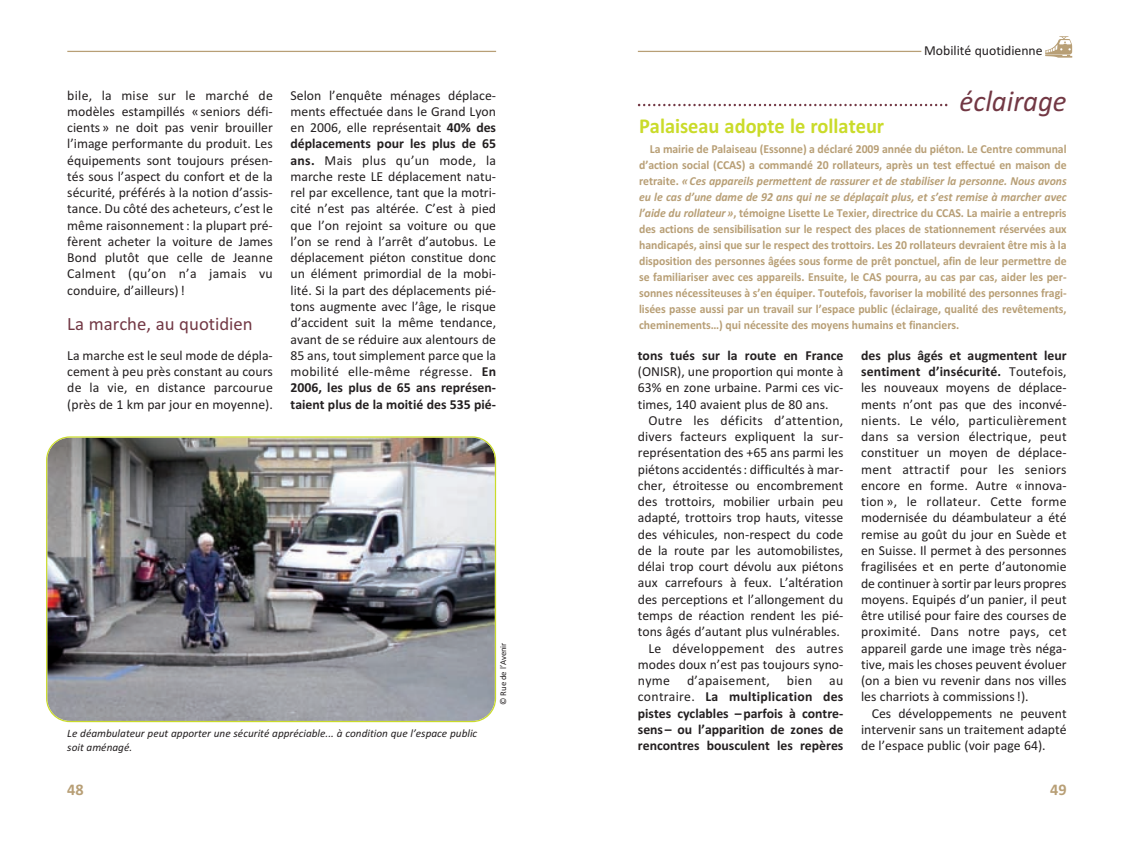
<style>
.page{position:relative;width:1134px;height:851px;background:#fff}
.page>*{position:absolute;margin:0;border:0;box-sizing:border-box;transform-origin:0 0}
.t1{font:italic 30px "Calibri";color:#723844;scale:.96 1}
.t2{font:700 21.25px "Calibri";color:#cadb2a;scale:.96 1}
.t3{font:18.75px "Calibri";color:#723844}
.t4{font:700 16.25px "Calibri";color:#b89f76}
.t5{font:13.75px/16.2px "Calibri";color:#231f20;text-align:justify}
.t6{font:700 13.75px "Calibri";color:#231f20}
.t7{font:700 12.25px/16px "Calibri";letter-spacing:-.005em;color:#b89f76;text-align:justify;scale:.96 1}
.t8{font:italic 11.25px/13.5px "Calibri";color:#231f20}
.t9{font:8.75px "Calibri";letter-spacing:-.01em;color:#231f20}
.s1{font-weight:700}
.s2{font-style:italic}
</style>
<div class="page">
<hr style="left:67px;top:51px;width:429px;height:1px;background:#b89f76">
<hr style="left:638px;top:51px;width:283px;height:1px;background:#b89f76">
<svg style="left:1045px;top:36px;width:27px;height:22px"></svg>
<svg style="left:638px;top:104px;width:309px;height:2px"></svg>
<img style="left:46px;top:436px;width:450px;height:286px">
<p class="t5" style="left:67px;top:87px;width:207px">bile, la mise sur le marché de modèles estampillés « seniors défi&shy;cients » ne doit pas venir brouiller l’image performante du produit. Les équipements sont toujours présen&shy;tés sous l’aspect du confort et de la sécurité, préférés à la notion d’assis&shy;tance. Du côté des acheteurs, c’est le même raisonnement : la plupart pré&shy;fèrent acheter la voiture de James Bond plutôt que celle de Jeanne Calment (qu’on n’a jamais vu conduire, d’ailleurs) !</p>
<h3 class="t3" style="left:67px;top:312px;width:187px">La marche, au quotidien</h3>
<p class="t5" style="left:67px;top:347px;width:207px">La marche est le seul mode de dépla&shy;cement à peu près constant au cours de la vie, en distance parcourue (près de 1 km par jour en moyenne).</p>
<p class="t5" style="left:291px;top:87px;width:207px">Selon l’enquête ménages déplace&shy;ments effectuée dans le Grand Lyon en 2006, elle représentait <span class="s1">40% des déplacements pour les plus de 65 ans.</span> Mais plus qu’un mode, la marche reste LE déplacement natu&shy;rel par excellence, tant que la motri&shy;cité n’est pas altérée. C’est à pied que l’on rejoint sa voiture ou que l’on se rend à l’arrêt d’autobus. Le déplacement piéton constitue donc un élément primordial de la mobi&shy;lité. Si la part des déplacements pié&shy;tons augmente avec l’âge, le risque d’accident suit la même tendance, avant de se réduire aux alentours de 85 ans, tout simplement parce que la mobilité elle-même régresse. <span class="s1">En 2006, les plus de 65 ans représen&shy;taient plus de la moitié des 535 pié-</span></p>
<p class="t9" style="left:498px;top:704px;width:64px;rotate:-90deg">© Rue de l’Avenir</p>
<p class="t8" style="left:67px;top:726px;width:411px">Le déambulateur peut apporter une sécurité appréciable... à condition que l’espace public soit aménagé.</p>
<p class="t5" style="left:924px;top:42px;width:120px">Mobilité quotidienne</p>
<h1 class="t1" style="left:960px;top:83px;width:113px">éclairage</h1>
<h2 class="t2" style="left:639px;top:113px;width:257px">Palaiseau adopte le rollateur</h2>
<p class="t7" style="left:639px;top:140px;width:447px;text-indent:11px">La mairie de Palaiseau (Essonne) a déclaré 2009 année du piéton. Le Centre communal d’action social (CCAS) a commandé 20 rollateurs, après un test effectué en maison de retraite. <span class="s2">« Ces appareils permettent de rassurer et de stabiliser la personne. Nous avons eu le cas d’une dame de 92 ans qui ne se déplaçait plus, et s’est remise à marcher avec l’aide du rollateur »</span>, témoigne Lisette Le Texier, directrice du CCAS. La mairie a entrepris des actions de sensibilisation sur le respect des places de stationnement réservées aux handicapés, ainsi que sur le respect des trottoirs. Les 20 rollateurs devraient être mis à la disposition des personnes âgées sous forme de prêt ponctuel, afin de leur permettre de se familiariser avec ces appareils. Ensuite, le CAS pourra, au cas par cas, aider les per&shy;sonnes nécessiteuses à s’en équiper. Toutefois, favoriser la mobilité des personnes fragi&shy;lisées passe aussi par un travail sur l’espace public (éclairage, qualité des revêtements, cheminements…) qui nécessite des moyens humains et financiers.</p>
<p class="t6" style="left:638px;top:347px;width:207px">tons tués sur la route en France</p>
<p class="t5" style="left:638px;top:363px;width:207px">(ONISR), une proportion qui monte à 63% en zone urbaine. Parmi ces vic&shy;times, 140 avaient plus de 80 ans.</p>
<p class="t5" style="left:638px;top:412px;width:207px;text-align:right">Outre les déficits d’attention, divers facteurs expliquent la sur&shy;représentation des +65 ans parmi les piétons accidentés : difficultés à mar&shy;cher, étroitesse ou encombrement des trottoirs, mobilier urbain peu adapté, trottoirs trop hauts, vitesse des véhicules, non-respect du code de la route par les automobilistes, délai trop court dévolu aux piétons aux carrefours à feux. L’altération des perceptions et l’allongement du temps de réaction rendent les pié&shy;tons âgés d’autant plus vulnérables.<br>Le développement des autres modes doux n’est pas toujours syno&shy;nyme d’apaisement, bien au contraire. <span class="s1">La multiplication des pistes cyclables – parfois à contre&shy;sens – ou l’apparition de zones de rencontres bousculent les repères</span></p>
<p class="t5" style="left:861px;top:347px;width:207px"><span class="s1">des plus âgés et augmentent leur sentiment d’insécurité.</span> Toutefois, les nouveaux moyens de déplace&shy;ments n’ont pas que des inconvé&shy;nients. Le vélo, particulièrement dans sa version électrique, peut constituer un moyen de déplace&shy;ment attractif pour les seniors encore en forme. Autre « innova&shy;tion », le rollateur. Cette forme modernisée du déambulateur a été remise au goût du jour en Suède et en Suisse. Il permet à des personnes fragilisées et en perte d’autonomie de continuer à sortir par leurs propres moyens. Equipés d’un panier, il peut être utilisé pour faire des courses de proximité. Dans notre pays, cet appareil garde une image très néga&shy;tive, mais les choses peuvent évoluer (on a bien vu revenir dans nos villes les charriots à commissions !).</p>
<p class="t5" style="left:861px;top:704px;width:207px;text-indent:11px">Ces développements ne peuvent intervenir sans un traitement adapté de l’espace public (voir page 64).</p>
<p class="t4" style="left:67px;top:779px;width:18px">48</p>
<p class="t4" style="left:1050px;top:779px;width:18px">49</p>
</div>
